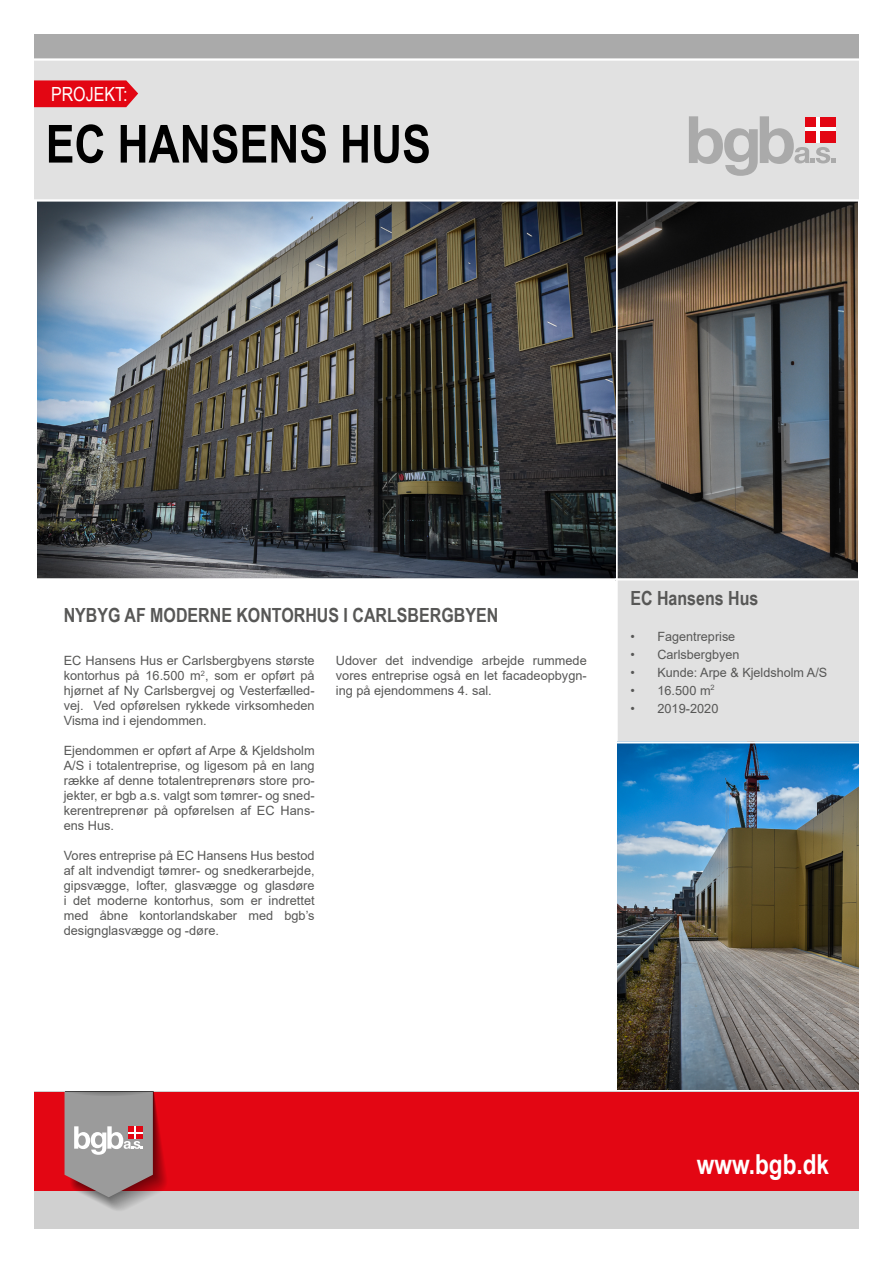
<style>
.page{position:relative;width:893px;height:1263px;background:#fff}
.page>*{position:absolute;margin:0;border:0;box-sizing:border-box;transform-origin:0 0}
.t1{font:700 52.5px "Arial Narrow";color:#000}
.t2{font:700 27.6px "Arial Narrow";color:#fff}
.t3{font:700 19.5px "Arial Narrow";color:#575756}
.t4{font:19.5px "Arial Narrow";color:#fff}
.t5{font:12.75px/15px "Arial";color:#575756;text-align:justify}
</style>
<div class="page">
<img style="left:38px;top:202px;width:820px;height:376px">
<div style="left:618px;top:579px;width:241px;height:164px;background:#e1e1e1"></div>
<div style="left:34px;top:1092px;width:825px;height:137px;background:#d0d0d0"></div>
<div style="left:34px;top:1092px;width:825px;height:98px;background:#e30613"></div>
<svg style="left:42px;top:1092px;width:133px;height:118px"></svg>
<div style="left:34px;top:60px;width:825px;height:140px;background:#e1e1e1"></div>
<svg style="left:34px;top:80px;width:104px;height:27px;background:#e21521"></svg>
<svg style="left:689px;top:116px;width:147px;height:60px"></svg>
<div style="left:805px;top:117px;width:31px;height:25px;background:#e30613"></div>
<hr style="left:816px;top:117px;width:4px;height:25px;background:#fff">
<hr style="left:805px;top:128px;width:31px;height:3px;background:#fff">
<hr style="left:615px;top:200px;width:3px;height:873px;background:#fff">
<div style="left:34px;top:34px;width:825px;height:26px;background:#aaa"></div>
<hr style="left:24px;top:58px;width:850px;height:3px;background:#fff">
<hr style="left:24px;top:199px;width:850px;height:3px;background:#fff">
<hr style="left:615px;top:578px;width:278px;height:2px;background:#fff">
<img style="left:618px;top:743px;width:241px;height:347px">
<hr style="left:617px;top:741px;width:276px;height:2px;background:#fff">
<h3 class="t4" style="left:51px;top:79px;width:78px">PROJEKT:</h3>
<h1 class="t1" style="left:46px;top:104px;width:387px">EC HANSENS HUS</h1>
<h3 class="t3" style="left:64px;top:600px;width:436px">NYBYG AF MODERNE KONTORHUS I CARLSBERGBYEN</h3>
<p class="t5" style="left:64px;top:653px;width:252px">EC Hansens Hus er Carlsbergbyens største kontorhus på 16.500 m<sup>2</sup>, som er opført på hjørnet af Ny Carlsbergvej og Vesterfælled&shy;vej. Ved opførelsen rykkede virksomheden Visma ind i ejendommen.</p>
<p class="t5" style="left:64px;top:743px;width:252px">Ejendommen er opført af Arpe &amp; Kjeldsholm A/S i totalentreprise, og ligesom på en lang række af denne totalentreprenørs store pro&shy;jekter, er bgb a.s. valgt som tømrer- og sned&shy;kerentreprenør på opførelsen af EC Hans&shy;ens Hus.</p>
<p class="t5" style="left:64px;top:848px;width:252px">Vores entreprise på EC Hansens Hus bestod af alt indvendigt tømrer- og snedkerarbejde, gipsvægge, lofter, glasvægge og glasdøre i det moderne kontorhus, som er indrettet med åbne kontorlandskaber med bgb’s designglasvægge og -døre.</p>
<p class="t5" style="left:336px;top:653px;width:252px">Udover det indvendige arbejde rummede vores entreprise også en let facadeopbygn&shy;ing på ejendommens 4. sal.</p>
<h3 class="t3" style="left:630px;top:583px;width:129px">EC Hansens Hus</h3>
<p class="t5" style="left:630px;top:628px;width:106px">• Fagentreprise</p>
<p class="t5" style="left:630px;top:646px;width:111px">• Carlsbergbyen</p>
<p class="t5" style="left:630px;top:664px;width:198px">• Kunde: Arpe &amp; Kjeldsholm A/S</p>
<p class="t5" style="left:630px;top:682px;width:86px">• 16.500 m<sup>2</sup></p>
<p class="t5" style="left:630px;top:700px;width:89px">• 2019-2020</p>
<h2 class="t2" style="left:697px;top:1144px;width:134px">www.bgb.dk</h2>
</div>
